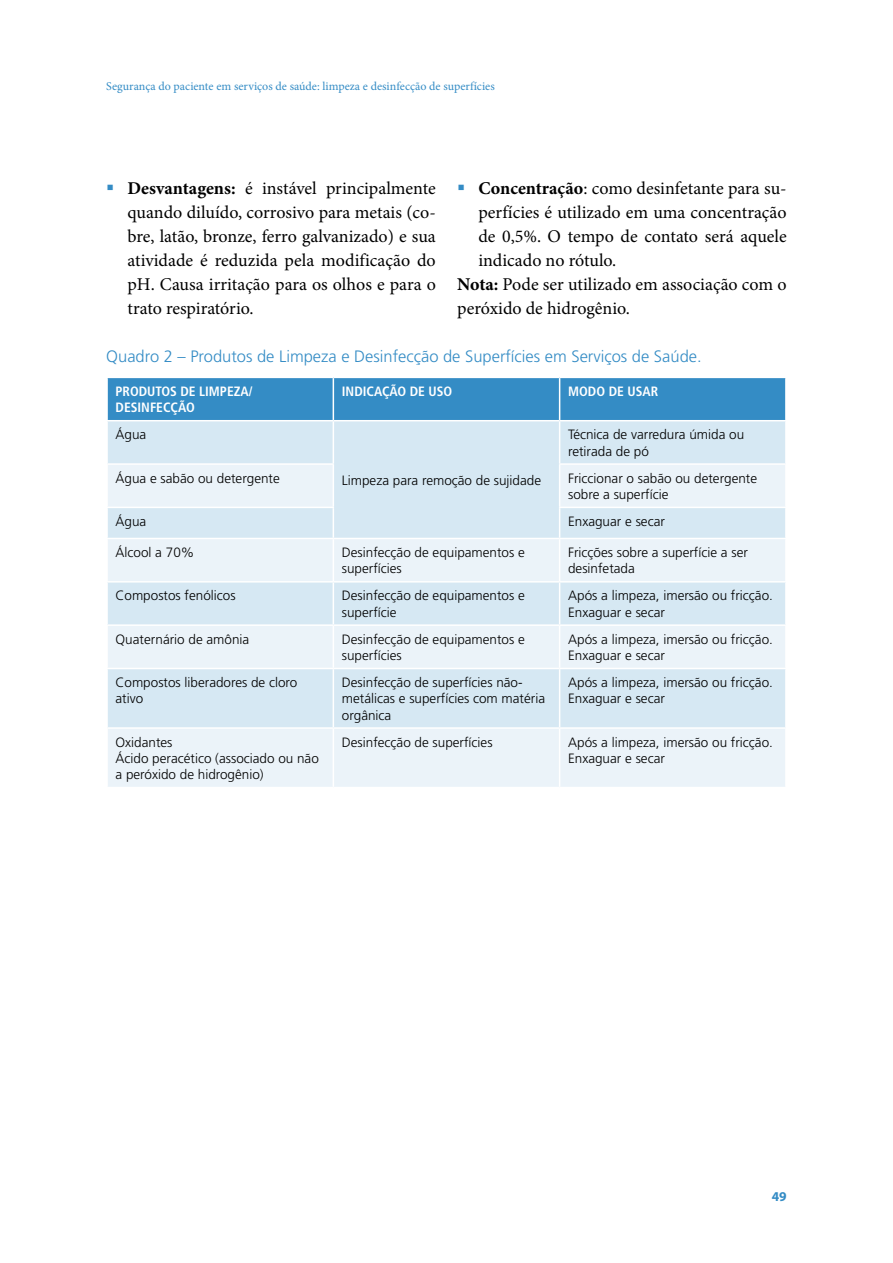
<style>
.page{position:relative;width:893px;height:1263px;background:#fff}
.page>*{position:absolute;margin:0;border:0;box-sizing:border-box;transform-origin:0 0}
.t1{font:18px/24px "Minion Pro";color:#000;text-align:justify}
.t2{font:300 16.5px "Frutiger LT Std";color:#348cc5}
.t3{font:300 13.5px/16.2px "Frutiger LT Std";color:#000}
.t4{font:700 condensed 13.5px/16.2px "Frutiger LT Std";color:#fff}
.t5{font:700 13.5px "Myriad Pro";color:#348cc5}
.t6{font:12px "Minion Pro";color:#348cc5}
.s1{font-weight:700}
</style>
<div class="page">
<div style="left:108px;top:378px;width:677px;height:42px;background:#348cc5"></div>
<div style="left:108px;top:421px;width:677px;height:43px;background:#d6e8f3"></div>
<svg style="left:108px;top:464px;width:677px;height:323px;background:#e1eef6"></svg>
<hr style="left:333px;top:378px;width:1px;height:42px;background:#fff">
<hr style="left:559px;top:378px;width:1px;height:42px;background:#fff">
<hr style="left:333px;top:421px;width:1px;height:42px;background:#fff">
<hr style="left:559px;top:421px;width:1px;height:42px;background:#fff">
<hr style="left:106px;top:463px;width:228px;height:2px;background:#fff">
<hr style="left:333px;top:465px;width:1px;height:42px;background:#fff">
<hr style="left:559px;top:463px;width:228px;height:2px;background:#fff">
<hr style="left:559px;top:465px;width:1px;height:42px;background:#fff">
<hr style="left:106px;top:507px;width:228px;height:1px;background:#fff">
<hr style="left:333px;top:508px;width:1px;height:30px;background:#fff">
<hr style="left:559px;top:507px;width:228px;height:1px;background:#fff">
<hr style="left:559px;top:508px;width:1px;height:30px;background:#fff">
<hr style="left:106px;top:538px;width:227px;height:1px;background:#fff">
<hr style="left:333px;top:538px;width:227px;height:1px;background:#fff">
<hr style="left:333px;top:539px;width:1px;height:42px;background:#fff">
<hr style="left:560px;top:538px;width:227px;height:1px;background:#fff">
<hr style="left:559px;top:539px;width:1px;height:42px;background:#fff">
<hr style="left:106px;top:581px;width:227px;height:1px;background:#fff">
<hr style="left:333px;top:581px;width:227px;height:1px;background:#fff">
<hr style="left:333px;top:582px;width:1px;height:42px;background:#fff">
<hr style="left:560px;top:581px;width:227px;height:1px;background:#fff">
<hr style="left:559px;top:582px;width:1px;height:42px;background:#fff">
<hr style="left:106px;top:624px;width:227px;height:2px;background:#fff">
<hr style="left:333px;top:624px;width:227px;height:2px;background:#fff">
<hr style="left:333px;top:626px;width:1px;height:42px;background:#fff">
<hr style="left:560px;top:624px;width:227px;height:2px;background:#fff">
<hr style="left:559px;top:626px;width:1px;height:42px;background:#fff">
<hr style="left:106px;top:668px;width:227px;height:1px;background:#fff">
<hr style="left:333px;top:668px;width:227px;height:1px;background:#fff">
<hr style="left:333px;top:669px;width:1px;height:58px;background:#fff">
<hr style="left:560px;top:668px;width:227px;height:1px;background:#fff">
<hr style="left:559px;top:669px;width:1px;height:58px;background:#fff">
<hr style="left:106px;top:727px;width:227px;height:2px;background:#fff">
<hr style="left:333px;top:727px;width:227px;height:2px;background:#fff">
<hr style="left:333px;top:729px;width:1px;height:58px;background:#fff">
<hr style="left:560px;top:727px;width:227px;height:2px;background:#fff">
<hr style="left:559px;top:729px;width:1px;height:58px;background:#fff">
<p class="t6" style="left:106px;top:79px;width:390px">Segurança do paciente em serviços de saúde: limpeza e desinfecção de superfícies</p>
<h1 class="t1" style="left:128px;top:176px;width:310px"><span class="s1">Desvantagens:</span> é instável principalmente quando diluído, corrosivo para metais (co&shy;bre, latão, bronze, ferro galvanizado) e sua atividade é reduzida pela modificação do pH. Causa irritação para os olhos e para o trato respiratório.</h1>
<h1 class="t1" style="left:478px;top:176px;width:310px"><span class="s1">Concentração</span>: como desinfetante para su-</h1>
<h1 class="t1" style="left:478px;top:200px;width:310px">perfícies é utilizado em uma concentração</h1>
<h1 class="t1" style="left:478px;top:224px;width:310px">de 0,5%. O tempo de contato será aquele</h1>
<h1 class="t1" style="left:478px;top:248px;width:140px">indicado no rótulo.</h1>
<h1 class="t1" style="left:457px;top:272px;width:331px"><span class="s1">Nota:</span> Pode ser utilizado em associação com o</h1>
<h1 class="t1" style="left:457px;top:296px;width:174px">peróxido de hidrogênio.</h1>
<p class="t2" style="left:106px;top:347px;width:597px">Quadro 2 – Produtos de Limpeza e Desinfecção de Superfícies em Serviços de Saúde.</p>
<p class="t4" style="left:116px;top:383px;width:138px">PRODUTOS DE LIMPEZA/<br>DESINFECÇÃO</p>
<p class="t4" style="left:342px;top:383px;width:112px">INDICAÇÃO DE USO</p>
<p class="t4" style="left:568px;top:383px;width:92px">MODO DE USAR</p>
<p class="t3" style="left:116px;top:427px;width:32px">Água</p>
<p class="t3" style="left:342px;top:472px;width:201px">Limpeza para remoção de sujidade</p>
<p class="t3" style="left:568px;top:427px;width:178px">Técnica de varredura úmida ou retirada de pó</p>
<p class="t3" style="left:116px;top:470px;width:166px">Água e sabão ou detergente</p>
<p class="t3" style="left:568px;top:470px;width:191px">Friccionar o sabão ou detergente sobre a superfície</p>
<p class="t3" style="left:116px;top:513px;width:32px">Água</p>
<p class="t3" style="left:568px;top:513px;width:98px">Enxaguar e secar</p>
<p class="t3" style="left:116px;top:544px;width:80px">Álcool a 70%</p>
<p class="t3" style="left:342px;top:544px;width:185px">Desinfecção de equipamentos e superfícies</p>
<p class="t3" style="left:568px;top:544px;width:181px">Fricções sobre a superfície a ser desinfetada</p>
<p class="t3" style="left:116px;top:588px;width:122px">Compostos fenólicos</p>
<p class="t3" style="left:342px;top:588px;width:185px">Desinfecção de equipamentos e superfície</p>
<p class="t3" style="left:568px;top:588px;width:206px">Após a limpeza, imersão ou fricção.<br>Enxaguar e secar</p>
<p class="t3" style="left:116px;top:631px;width:135px">Quaternário de amônia</p>
<p class="t3" style="left:342px;top:631px;width:185px">Desinfecção de equipamentos e superfícies</p>
<p class="t3" style="left:568px;top:631px;width:206px">Após a limpeza, imersão ou fricção.<br>Enxaguar e secar</p>
<p class="t3" style="left:116px;top:674px;width:183px">Compostos liberadores de cloro ativo</p>
<p class="t3" style="left:342px;top:674px;width:205px">Desinfecção de superfícies não&shy;metálicas e superfícies com matéria orgânica</p>
<p class="t3" style="left:568px;top:674px;width:206px">Após a limpeza, imersão ou fricção.<br>Enxaguar e secar</p>
<p class="t3" style="left:116px;top:734px;width:205px">Oxidantes<br>Ácido peracético (associado ou não a peróxido de hidrogênio)</p>
<p class="t3" style="left:342px;top:734px;width:152px">Desinfecção de superfícies</p>
<p class="t3" style="left:568px;top:734px;width:206px">Após a limpeza, imersão ou fricção.<br>Enxaguar e secar</p>
<p class="t5" style="left:772px;top:1188px;width:16px">49</p>
</div>
